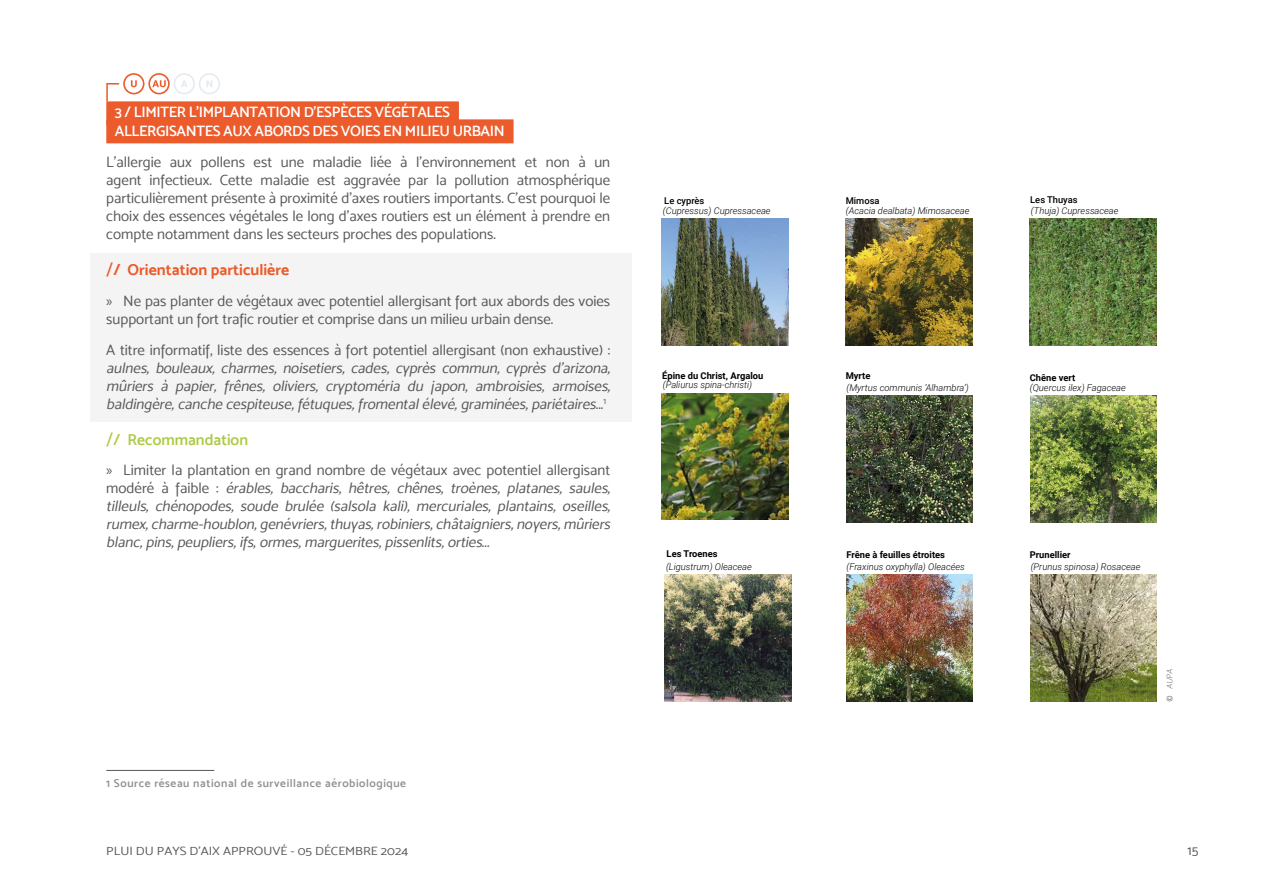
<style>
.page{position:relative;width:1263px;height:893px;background:#fff}
.page>*{position:absolute;margin:0;border:0;box-sizing:border-box;transform-origin:0 0}
.t1{font:15.75px "Mosk Bold 700";color:#eb5b2b}
.t2{font:15.75px "Mosk Semi Bold 600";color:#abca41}
.t3{font:italic 15px/18px "Mosk Normal 400";color:#575756;text-align:justify}
.t4{font:15px/18px "Mosk Normal 400";color:#575756;text-align:justify}
.t5{font:15px/19.5px "Mosk Semi Bold 600";letter-spacing:-.025em;color:#fff}
.t6{font:13.5px "Mosk Normal 400";color:#575756}
.t7{font:12px "Mosk Normal 400";color:#575756;scale:1.1 1}
.t8{font:11.4px "Mosk Semi Bold 600";letter-spacing:.05em;color:#909090}
.t9{font:italic 300 9.3px "Roboto";color:#000}
.t10{font:700 9.3px "Roboto";color:#000}
.t11{font:500 9.3px "Roboto";color:#000}
.t12{font:italic 8.25px "Mosk Extra Light 200";color:#6b6b6a}
.s1{font-family:"Interstate"}
.s2{font-family:"Myriad Pro"}
.s3{font-style:normal}
.s4{font-family:"Myriad Pro";font-style:normal}
.s5{font-family:"Calibri";font-style:normal}
</style>
<div class="page">
<div style="left:90px;top:253px;width:541px;height:169px;background:#f4f4f4"></div>
<div style="left:106px;top:101px;width:353px;height:24px;background:#eb5b2b"></div>
<div style="left:106px;top:119px;width:407px;height:24px;background:#eb5b2b"></div>
<hr style="left:106px;top:770px;width:108px;height:1px;background:#575756">
<svg style="left:106px;top:73px;width:114px;height:28px"></svg>
<img style="left:662px;top:219px;width:126px;height:126px">
<img style="left:846px;top:219px;width:126px;height:126px">
<img style="left:1030px;top:219px;width:126px;height:126px">
<img style="left:665px;top:575px;width:126px;height:126px">
<img style="left:662px;top:393px;width:126px;height:127px">
<img style="left:846px;top:396px;width:127px;height:126px">
<img style="left:1030px;top:396px;width:127px;height:126px">
<img style="left:846px;top:575px;width:127px;height:126px">
<img style="left:1030px;top:575px;width:126px;height:126px">
<p class="t5" style="left:115px;top:102px;width:391px">3 / LIMITER L'IMPLANTATION D'ESPÈCES VÉGÉTALES<br>ALLERGISANTES AUX ABORDS DES VOIES EN MILIEU URBAIN</p>
<p class="t4" style="left:106px;top:153px;width:505px">L'allergie aux pollens est une maladie liée à l’environnement et non à un agent infectieux. Cette maladie est aggravée par la pollution atmosphérique particulièrement présente à proximité d'axes routiers importants. C'est pourquoi le choix des essences végétales le long d'axes routiers est un élément à prendre en compte notamment dans les secteurs proches des populations.</p>
<p class="t1" style="left:106px;top:260px;width:184px"><span class="s1">/</span>/ Orientation particulière</p>
<p class="t4" style="left:106px;top:292px;width:505px"><span class="s2">»</span> Ne pas planter de végétaux avec potentiel allergisant fort aux abords des voies supportant un fort trafic routier et comprise dans un milieu urbain dense.</p>
<p class="t4" style="left:106px;top:340px;width:505px">A titre informatif, liste des essences à fort potentiel allergisant (non exhaustive) :</p>
<p class="t3" style="left:106px;top:358px;width:508px">aulnes, bouleaux, charmes, noisetiers, cades, cyprès commun, cyprès d'arizona, mûriers à papier, frênes, oliviers, cryptoméria du japon, ambroisies, armoises, baldingère,canche cespiteuse,fétuques,fromentalélevé,graminées,pariétaires<span class="s3">. . .</span> <sup>1</sup></p>
<p class="t2" style="left:106px;top:430px;width:143px"><span class="s1">/</span>/ Recommandation</p>
<p class="t3" style="left:106px;top:461px;width:508px;text-align:left"><span class="s4">»</span> <span class="s3">Limiter la plantation en grand nombre de végétaux avec potentiel allergisant m o d é r é à f a i b l e :</span> érables, baccharis, hêtres, chênes, troènes, platanes, saules, tilleuls, chénopodes, soude brulée (salsola kali), mercuriales, plantains, oseilles, rumex,charme-houblon,genévriers,thuyas,robiniers,châtaigniers,noyers,mûriers blanc,pins,peupliers,ifs,ormes,marguerites,pissenlits,orties<span class="s3">. . .</span></p>
<p class="t11" style="left:664px;top:195px;width:42px">Le cyprès</p>
<p class="t9" style="left:663px;top:204px;width:109px">(Cupressus) Cupressaceae</p>
<p class="t10" style="left:662px;top:369px;width:103px">Épine du Christ, Argalou</p>
<p class="t9" style="left:663px;top:379px;width:91px">(Paliurus spina-christi)</p>
<p class="t10" style="left:667px;top:547px;width:53px">Les Troenes</p>
<p class="t9" style="left:666px;top:560px;width:87px">(Ligustrum) Oleaceae</p>
<p class="t8" style="left:106px;top:776px;width:301px">1 Source réseau national de surveillance aérobiologique</p>
<p class="t11" style="left:846px;top:195px;width:35px">Mimosa</p>
<p class="t9" style="left:846px;top:204px;width:125px">(Acacia dealbata) Mimosaceae</p>
<p class="t11" style="left:1030px;top:194px;width:49px">Les Thuyas</p>
<p class="t9" style="left:1031px;top:204px;width:89px">(Thuja) Cupressaceae</p>
<p class="t10" style="left:846px;top:369px;width:26px">Myrte</p>
<p class="t9" style="left:846px;top:381px;width:124px">(Myrtus communis ‘Alhambra’)</p>
<p class="t10" style="left:1030px;top:371px;width:47px">Chêne vert</p>
<p class="t9" style="left:1030px;top:381px;width:97px">(Quercus ilex) Fagaceae</p>
<p class="t10" style="left:846px;top:548px;width:100px">Frêne à feuilles étroites</p>
<p class="t9" style="left:846px;top:560px;width:120px">(Fraxinus oxyphylla) Oleacées</p>
<p class="t10" style="left:1030px;top:548px;width:42px">Prunellier</p>
<p class="t9" style="left:1031px;top:560px;width:111px">(Prunus spinosa) Rosaceae</p>
<p class="t12" style="left:1165px;top:701px;width:35px;rotate:-90deg"><span class="s5">©</span> AUPA</p>
<p class="t7" style="left:106px;top:844px;width:276px">PLUI DU PAYS D'AIX APPROUVÉ - 05 DÉCEMBRE 2024</p>
<p class="t6" style="left:1187px;top:842px;width:12px">15</p>
</div>
